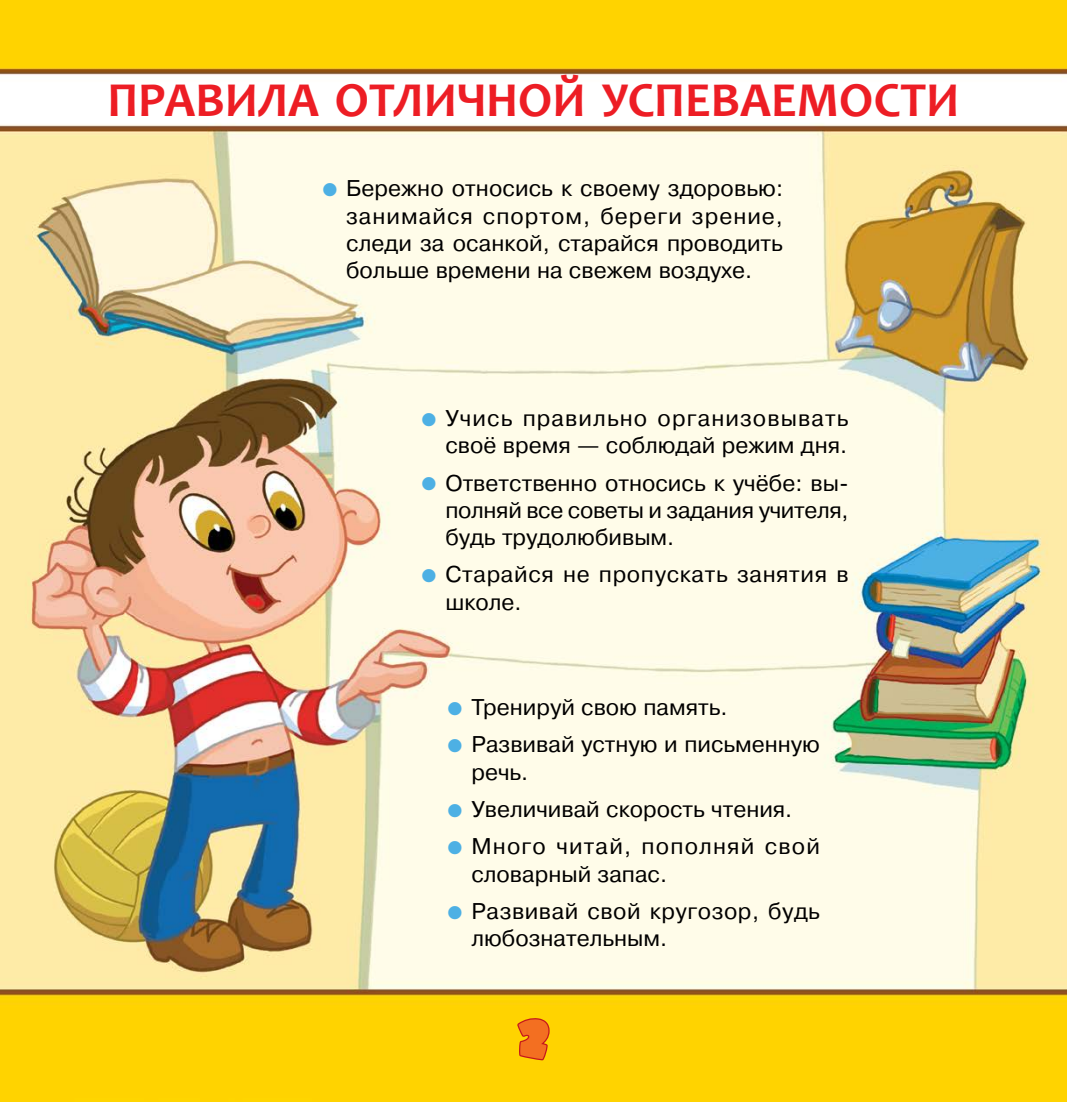
<style>
.page{position:relative;width:1067px;height:1102px;background:#fff}
.page>*{position:absolute;margin:0;border:0;box-sizing:border-box;transform-origin:0 0}
.Заг_1{font:57.75px "Soyuzfont Black Rounded";color:#f36f21}
.Заг{font:700 49px "Candara";color:#ed1d24}
.Основной{font:22.75px/27.3px "Pragmatica C";color:#000;text-align:justify}
.Основной-2{font:22.75px/27.3px "Pragmatica C";letter-spacing:.05em;color:#000;text-align:right}
.Основной-3{font:22.75px/27.3px "Pragmatica C";letter-spacing:.025em;color:#000}
.Основной-4{font:22.75px/27.3px "Pragmatica C";letter-spacing:.03em;color:#000}
.s1{color:#4db0e4}
</style>
<div class="page">
<img style="left:0;top:0;width:1067px;height:1101px">
<svg style="left:515px;top:1009px;width:36px;height:92px;background:#f8bf02"></svg>
<p class="Заг" style="left:107px;top:70px;width:853px">ПРАВИЛА ОТЛИЧНОЙ УСПЕВАЕМОСТИ</p>
<p class="Основной" style="left:346px;top:175px;width:438px;text-indent:-25px"><span class="s1">●</span> Бережно относись к своему здоровью: занимайся спортом, береги зрение, следи за осанкой, старайся проводить больше времени на свежем воздухе.</p>
<p class="Основной-2" style="left:420px;top:404px;width:429px"><span class="s1">●</span> Учись правильно организовывать своё время — соблюдай режим дня.</p>
<p class="Основной" style="left:445px;top:469px;width:405px;text-indent:-25px"><span class="s1">●</span> Ответственно относись к учёбе: вы&shy;полняй все советы и задания учителя, будь трудолюбивым.</p>
<p class="Основной-4" style="left:445px;top:561px;width:405px;text-indent:-25px"><span class="s1">●</span> Старайся не пропускать занятия в школе.</p>
<p class="Основной" style="left:446px;top:693px;width:282px"><span class="s1">●</span> Тренируй свою память.</p>
<p class="Основной" style="left:471px;top:731px;width:350px;text-indent:-25px"><span class="s1">●</span> Развивай устную и письменную речь.</p>
<p class="Основной" style="left:446px;top:795px;width:347px"><span class="s1">●</span> Увеличивай скорость чтения.</p>
<p class="Основной-2" style="left:471px;top:832px;width:350px;text-align:left;text-indent:-25px"><span class="s1">●</span> Много читай, пополняй свой словарный запас.</p>
<p class="Основной-3" style="left:471px;top:897px;width:350px;text-indent:-25px"><span class="s1">●</span> Развивай свой кругозор, будь любознательным.</p>
<p class="Заг_1" style="left:517px;top:1007px;width:34px">2</p>
</div>
